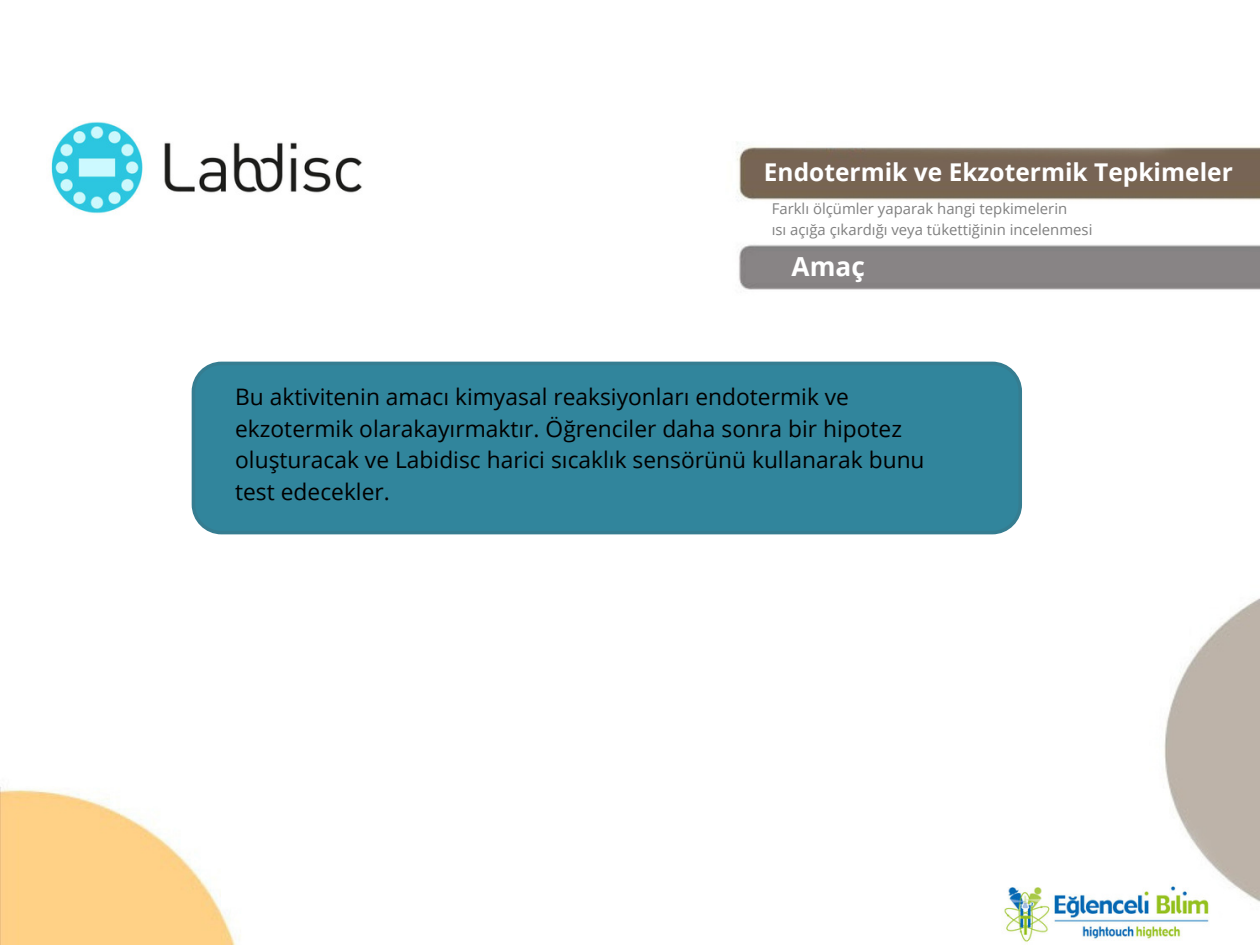
<style>
.page{position:relative;width:1260px;height:945px;background:#fff}
.page>*{position:absolute;margin:0;border:0;box-sizing:border-box;transform-origin:0 0}
.t1{font:700 26.25px "Open Sans";color:#fff}
.t2{font:700 24.5px "Open Sans";color:#fff}
.t3{font:22.75px/31.5px "Open Sans";color:#000}
.t4{font:14.88px "Open Sans";color:#7f7f7f}
</style>
<div class="page">
<img style="left:0;top:122px;width:1260px;height:823px">
<div style="left:193px;top:363px;width:827px;height:170px;background:#31859c;border-radius:28px"></div>
<div style="left:192px;top:362px;width:830px;height:172px;border:4px solid #357d91;border-radius:28px"></div>
<h1 class="t2" style="left:764px;top:155px;width:470px">Endotermik ve Ekzotermik Tepkimeler</h1>
<p class="t4" style="left:772px;top:199px;width:297px">Farklı ölçümler yaparak hangi tepkimelerin</p>
<p class="t4" style="left:772px;top:220px;width:322px">ısı açığa çıkardığı veya tükettiğinin incelenmesi</p>
<h1 class="t1" style="left:792px;top:248px;width:75px">Amaç</h1>
<p class="t3" style="left:235px;top:381px;width:691px">Bu aktivitenin amacı kimyasal reaksiyonları endotermik ve ekzotermik olarakayırmaktır. Öğrenciler daha sonra bir hipotez oluşturacak ve Labidisc harici sıcaklık sensörünü kullanarak bunu test edecekler.</p>
</div>
